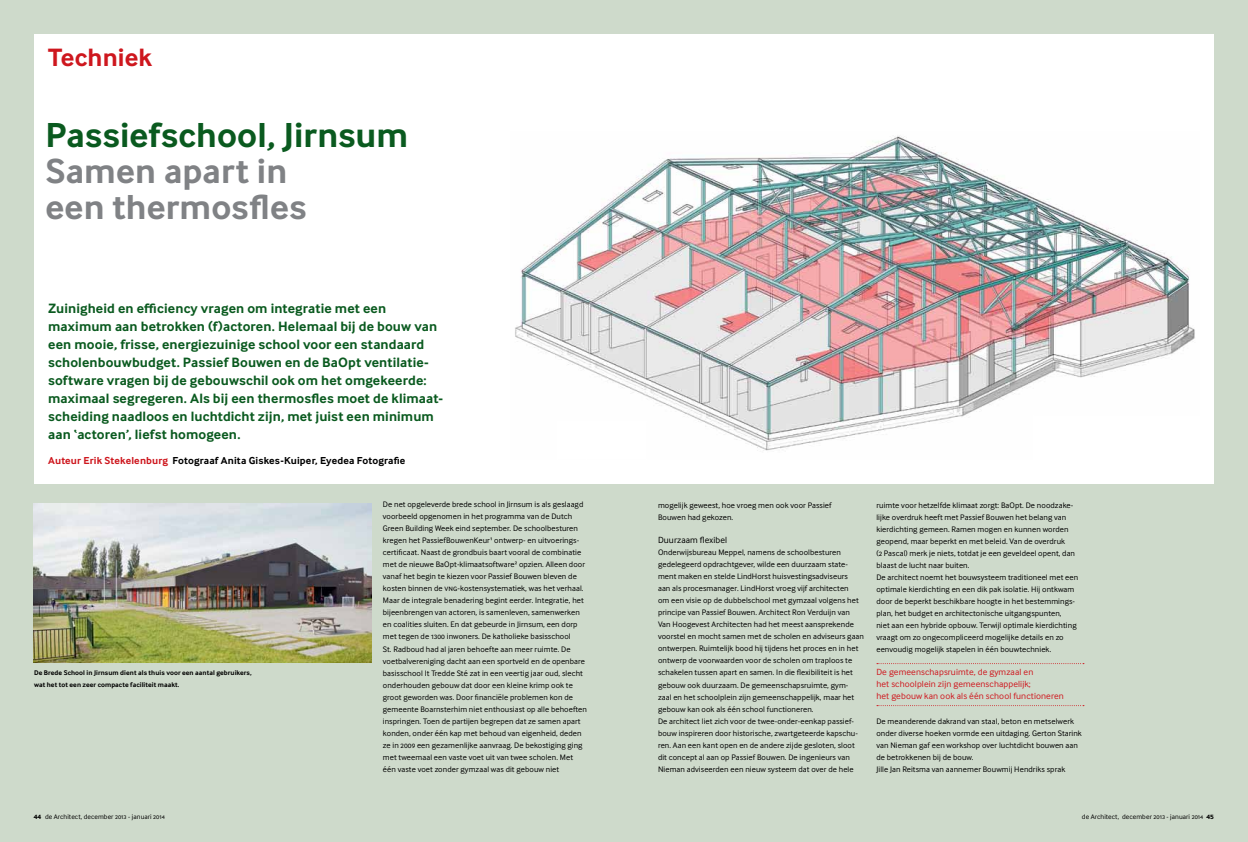
<style>
.page{position:relative;width:1248px;height:842px;background:#fff}
.page>*{position:absolute;margin:0;border:0;box-sizing:border-box;transform-origin:0 0}
.t1{font:700 36px/36px "Inter Face Typo";letter-spacing:.005em;color:#808285}
.t2{font:700 36px "Inter Face Typo";letter-spacing:.005em;color:#0a5a1f}
.t3{font:700 26px "Inter Face Typo";letter-spacing:.005em;color:#ce171e}
.t4{font:700 14px/18px "Inter Face Typo";letter-spacing:.01em;color:#0a5a1f}
.t5{font:700 10.5px "Inter Face Typo";letter-spacing:.015em;color:#000}
.t6{font:9.2px/12px "Inter Face Typo";letter-spacing:.01em;color:#ce171e}
.t7{font:9.2px "Inter Face Typo";letter-spacing:.01em;color:#000}
.t8{font:8.2px/12px "Inter Face Typo";letter-spacing:.01em;color:#000}
.t9{font:700 7px/12px "Inter Face Typo";letter-spacing:.01em;color:#000}
.t10{font:7px "Inter Face Typo";letter-spacing:.01em;color:#000}
.s1{color:#ce171e}
.s2{font-weight:700;font-size:8.2px}
</style>
<div class="page">
<div style="left:0;top:0;width:1247px;height:842px;background:#cedacb"></div>
<div style="left:34px;top:34px;width:1179px;height:449px;background:#fff"></div>
<img style="left:34px;top:503px;width:337px;height:160px">
<img style="left:515px;top:135px;width:680px;height:316px">
<div style="left:556px;top:420px;width:91px;height:40px;background:#fff"></div>
<div style="left:1032px;top:415px;width:177px;height:62px;background:#fff"></div>
<svg style="left:876px;top:663px;width:207px;height:1px"></svg>
<svg style="left:876px;top:705px;width:207px;height:1px"></svg>
<h2 class="t3" style="left:48px;top:42px;width:105px">Techniek</h2>
<h1 class="t2" style="left:45px;top:115px;width:364px">Passiefschool, Jirnsum</h1>
<h1 class="t1" style="left:45px;top:153px;width:263px">Samen apart in een thermosfles</h1>
<p class="t4" style="left:48px;top:299px;width:396px">Zuinigheid en efficiency vragen om integratie met een maximum aan betrokken (f)actoren. Helemaal bij de bouw van een mooie, frisse, energiezuinige school voor een standaard scholenbouwbudget. Passief Bouwen en de BaOpt ventilatie&shy;software vragen bij de gebouwschil ook om het omgekeerde: maximaal segregeren. Als bij een thermosfles moet de klimaat&shy;scheiding naadloos en luchtdicht zijn, met juist een minimum aan ‘actoren’, liefst homogeen.</p>
<p class="t5" style="left:48px;top:454px;width:358px"><span class="s1">Auteur Erik Stekelenburg</span> Fotograaf Anita Giskes-Kuiper, Eyedea Fotografie</p>
<p class="t8" style="left:383px;top:499px;width:206px">De net opgeleverde brede school in Jirnsum is als geslaagd voorbeeld opgenomen in het programma van de Dutch Green Building Week eind september. De schoolbesturen kregen het PassiefBouwenKeur1 ontwerp- en uitvoerings&shy;certificaat. Naast de grondbuis baart vooral de combinatie met de nieuwe BaOpt-klimaatsoftware2 opzien. Alleen door vanaf het begin te kiezen voor Passief Bouwen bleven de kosten binnen de vng-kostensystematiek, was het verhaal.<br>Maar de integrale benadering begint eerder. Integratie, het bijeenbrengen van actoren, is samenleven, samenwerken en coalities sluiten. En dat gebeurde in Jirnsum, een dorp met tegen de 1300 inwoners. De katholieke basisschool<br>St. Radboud had al jaren behoefte aan meer ruimte. De voetbalvereniging dacht aan een sportveld en de openbare basisschool It Tredde Sté zat in een veertig jaar oud, slecht onderhouden gebouw dat door een kleine krimp ook te groot geworden was. Door financiële problemen kon de gemeente Boarnsterhim niet enthousiast op alle behoeften inspringen. Toen de partijen begrepen dat ze samen apart konden, onder één kap met behoud van eigenheid, deden ze in 2009 een gezamenlijke aanvraag. De bekostiging ging met tweemaal een vaste voet uit van twee scholen. Met één vaste voet zonder gymzaal was dit gebouw niet</p>
<p class="t8" style="left:658px;top:499px;width:175px">mogelijk geweest, hoe vroeg men ook voor Passief<br>Bouwen had gekozen.</p>
<p class="t7" style="left:658px;top:535px;width:71px">Duurzaam flexibel</p>
<p class="t8" style="left:658px;top:547px;width:207px">Onderwijsbureau Meppel, namens de schoolbesturen gedelegeerd opdrachtgever, wilde een duurzaam state&shy;ment maken en stelde LindHorst huisvestingsadviseurs<br>aan als procesmanager. LindHorst vroeg vijf architecten<br>om een visie op de dubbelschool met gymzaal volgens het principe van Passief Bouwen. Architect Ron Verduijn van Van Hoogevest Architecten had het meest aansprekende voorstel en mocht samen met de scholen en adviseurs gaan ontwerpen. Ruimtelijk bood hij tijdens het proces en in het ontwerp de voorwaarden voor de scholen om traploos te schakelen tussen apart en samen. In die flexibiliteit is het gebouw ook duurzaam. De gemeenschapsruimte, gym-<br>zaal en het schoolplein zijn gemeenschappelijk, maar het gebouw kan ook als één school functioneren.<br>De architect liet zich voor de twee-onder-eenkap passief&shy;bouw inspireren door historische, zwartgeteerde kapschu&shy;ren. Aan een kant open en de andere zijde gesloten, sloot dit concept al aan op Passief Bouwen. De ingenieurs van Nieman adviseerden een nieuw systeem dat over de hele</p>
<p class="t9" style="left:34px;top:667px;width:219px">De Brede School in Jirnsum dient als thuis voor een aantal gebruikers, wat het tot een zeer compacte faciliteit maakt.</p>
<p class="t8" style="left:876px;top:499px;width:203px">ruimte voor hetzelfde klimaat zorgt: BaOpt. De noodzake&shy;lijke overdruk heeft met Passief Bouwen het belang van kierdichting gemeen. Ramen mogen en kunnen worden geopend, maar beperkt en met beleid. Van de overdruk<br>(2 Pascal) merk je niets, totdat je een geveldeel opent, dan blaast de lucht naar buiten.<br>De architect noemt het bouwsysteem traditioneel met een optimale kierdichting en een dik pak isolatie. Hij ontkwam door de beperkt beschikbare hoogte in het bestemmings&shy;plan, het budget en architectonische uitgangspunten,<br>niet aan een hybride opbouw. Terwijl optimale kierdichting vraagt om zo ongecompliceerd mogelijke details en zo eenvoudig mogelijk stapelen in één bouwtechniek.</p>
<p class="t6" style="left:876px;top:666px;width:189px">De gemeenschapsruimte, de gymzaal en<br>het schoolplein zijn gemeenschappelijk;<br>het gebouw kan ook als één school functioneren</p>
<p class="t8" style="left:876px;top:715px;width:207px">De meanderende dakrand van staal, beton en metselwerk onder diverse hoeken vormde een uitdaging. Gerton Starink van Nieman gaf een workshop over luchtdicht bouwen aan de betrokkenen bij de bouw.<br>Jille Jan Reitsma van aannemer Bouwmij Hendriks sprak</p>
<p class="t10" style="left:34px;top:813px;width:133px"><span class="s2">44</span> de Architect, december 2013 - januari 2014</p>
<p class="t10" style="left:1081px;top:813px;width:133px">de Architect, december 2013 - januari 2014 <span class="s2">45</span></p>
</div>
